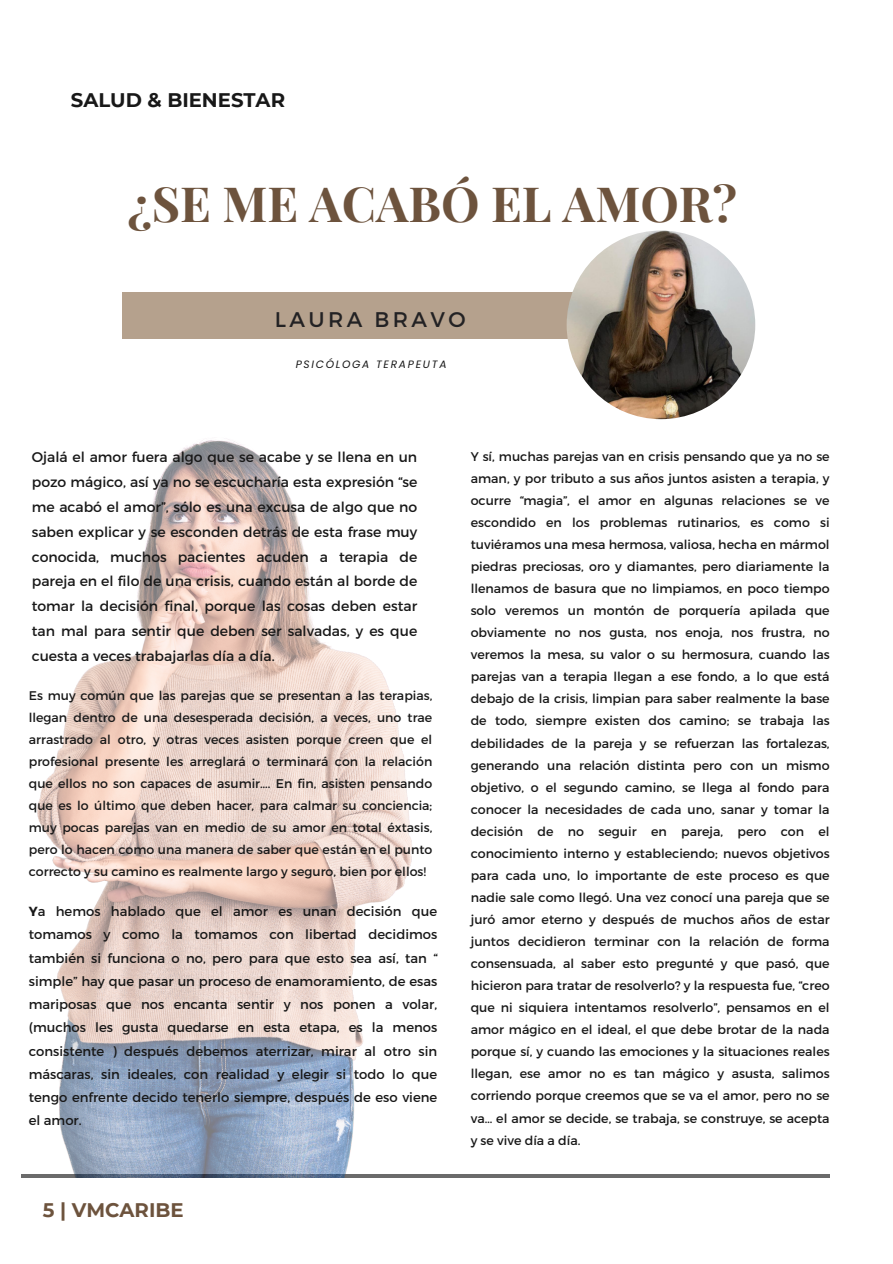
<style>
.page{position:relative;width:893px;height:1264px;background:#fff}
.page>*{position:absolute;margin:0;border:0;box-sizing:border-box;transform-origin:0 0}
.t1{font:700 48.6px "Playfair Display";color:#6d533d}
.t2{font:21.15px "Montserrat";letter-spacing:.16em;color:#232224}
.t3{font:700 19.65px "Montserrat";color:#181818}
.t4{font:700 19.65px "Montserrat";color:#6d533d}
.t5{font:14.1px/24.8px "Montserrat";color:#181818;text-align:justify}
.t6{font:13.2px/23.2px "Montserrat";color:#181818;text-align:justify}
.t7{font:12.6px/22px "Montserrat";color:#181818;text-align:justify}
.t8{font:italic 10.65px "Poppins";letter-spacing:.16em;color:#181818}
.s1{font-weight:700}
</style>
<div class="page">
<svg style="left:21px;top:1174px;width:808px;height:3px"></svg>
<div style="left:122px;top:292px;width:455px;height:47px;background:#b5a18d"></div>
<img style="left:35px;top:439px;width:379px;height:738px">
<img style="left:566px;top:230px;width:189px;height:189px;border-radius:50%">
<h4 class="t3" style="left:71px;top:88px;width:216px">SALUD &amp; BIENESTAR</h4>
<h1 class="t1" style="left:127px;top:169px;width:611px">¿SE ME ACABÓ EL AMOR?</h1>
<p class="t2" style="left:275px;top:305px;width:192px">LAURA BRAVO</p>
<h3 class="t8" style="left:296px;top:356px;width:152px">PSICÓLOGA TERAPEUTA</h3>
<p class="t5" style="left:32px;top:444px;width:387px">Ojalá el amor fuera algo que se acabe y se llena en un pozo mágico, así ya no se escucharía esta expresión “se me acabó el amor”, sólo es una excusa de algo que no saben explicar y se esconden detrás de esta frase muy conocida, muchos pacientes acuden a terapia de pareja en el filo de una crisis, cuando están al borde de tomar la decisión final, porque las cosas deben estar tan mal para sentir que deben ser salvadas, y es que cuesta a veces trabajarlas día a día.</p>
<p class="t7" style="left:29px;top:684px;width:405px">Es muy común que las parejas que se presentan a las terapias, llegan dentro de una desesperada decisión, a veces, uno trae arrastrado al otro, y otras veces asisten porque creen que el profesional presente les arreglará o terminará con la relación que ellos no son capaces de asumir…. En fin, asisten pensando que es lo último que deben hacer, para calmar su conciencia; muy pocas parejas van en medio de su amor en total éxtasis, pero lo hacen como una manera de saber que están en el punto correcto y su camino es realmente largo y seguro, bien por ellos!</p>
<h5 class="t6" style="left:29px;top:899px;width:410px"><span class="s1">Y</span>a hemos hablado que el amor es unan decisión que tomamos y como la tomamos con libertad decidimos también si funciona o no, pero para que esto sea así, tan “ simple” hay que pasar un proceso de enamoramiento, de esas mariposas que nos encanta sentir y nos ponen a volar, (muchos les gusta quedarse en esta etapa, es la menos consistente ) después debemos aterrizar, mirar al otro sin máscaras, sin ideales, con realidad y elegir si todo lo que tengo enfrente decido tenerlo siempre, después de eso viene el amor.</h5>
<h4 class="t4" style="left:43px;top:1197px;width:142px">5 | VMCARIBE</h4>
<h5 class="t7" style="left:470px;top:444px;width:360px">Y sí, muchas parejas van en crisis pensando que ya no se aman, y por tributo a sus años juntos asisten a terapia, y ocurre “magia”, el amor en algunas relaciones se ve escondido en los problemas rutinarios, es como si tuviéramos una mesa hermosa, valiosa, hecha en mármol piedras preciosas, oro y diamantes, pero diariamente la llenamos de basura que no limpiamos, en poco tiempo solo veremos un montón de porquería apilada que obviamente no nos gusta, nos enoja, nos frustra, no veremos la mesa, su valor o su hermosura, cuando las parejas van a terapia llegan a ese fondo, a lo que está debajo de la crisis, limpian para saber realmente la base de todo, siempre existen dos camino; se trabaja las debilidades de la pareja y se refuerzan las fortalezas, generando una relación distinta pero con un mismo objetivo, o el segundo camino, se llega al fondo para conocer la necesidades de cada uno, sanar y tomar la decisión de no seguir en pareja, pero con el conocimiento interno y estableciendo; nuevos objetivos para cada uno, lo importante de este proceso es que nadie sale como llegó. Una vez conocí una pareja que se juró amor eterno y después de muchos años de estar juntos decidieron terminar con la relación de forma consensuada, al saber esto pregunté y que pasó, que hicieron para tratar de resolverlo? y la respuesta fue, “creo que ni siquiera intentamos resolverlo”, pensamos en el amor mágico en el ideal, el que debe brotar de la nada porque sí, y cuando las emociones y la situaciones reales llegan, ese amor no es tan mágico y asusta, salimos corriendo porque creemos que se va el amor, pero no se va… el amor se decide, se trabaja, se construye, se acepta y se vive día a día.</h5>
</div>
